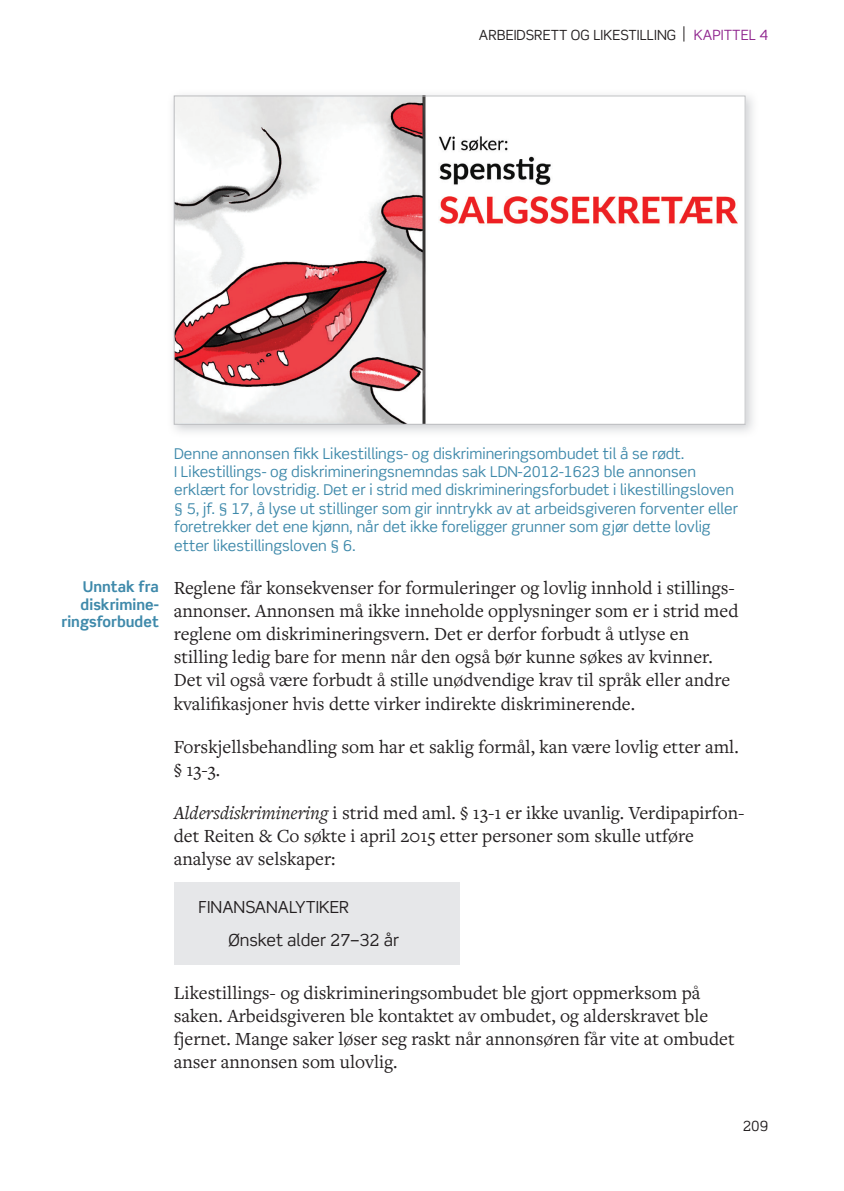
<style>
.page{position:relative;width:844px;height:1191px;background:#fff}
.page>*{position:absolute;margin:0;border:0;box-sizing:border-box;transform-origin:0 0}
.t1{font:19.25px/23.1px "Freight Text Pro";color:#231f20}
.t2{font:16.62px/33.1px "Scene Std";color:#231f20}
.t3{font:14.88px/18.4px "Scene Std";color:#3e89aa}
.t4{font:700 14.88px/17.5px "Scene Std";color:#3e89aa;text-align:right}
.t5{font:14px "Scene Std";color:#231f20}
.s1{font-size:14.17px;color:#90268f}
.s2{font-style:italic}
</style>
<div class="page">
<svg style="left:683px;top:26px;width:1px;height:16px"></svg>
<div style="left:174px;top:882px;width:285px;height:83px;background:#e6e7e9"></div>
<img style="left:173px;top:95px;width:580px;height:337px">
<img style="left:176px;top:97px;width:567px;height:326px">
<p class="t5" style="left:479px;top:26px;width:290px">ARBEIDSRETT OG LIKESTILLING <span class="s1">KAPITTEL 4</span></p>
<p class="t4" style="left:61px;top:578px;width:99px">Unntak fra diskrimine&shy;ringsforbudet</p>
<p class="t3" style="left:174px;top:444px;width:565px">Denne annonsen fikk Likestillings- og diskrimineringsombudet til å se rødt.<br>I Likestillings- og diskrimineringsnemndas sak LDN-2012-1623 ble annonsen erklært for lovstridig. Det er i strid med diskrimineringsforbudet i likestillingsloven § 5, jf. § 17, å lyse ut stillinger som gir inntrykk av at arbeidsgiveren forventer eller foretrekker det ene kjønn, når det ikke foreligger grunner som gjør dette lovlig etter likestillingsloven § 6.</p>
<p class="t1" style="left:174px;top:575px;width:566px">Reglene får konsekvenser for formuleringer og lovlig innhold i stillings&shy;annonser. Annonsen må ikke inneholde opplysninger som er i strid med reglene om diskrimineringsvern. Det er derfor forbudt å utlyse en stilling ledig bare for menn når den også bør kunne søkes av kvinner.<br>Det vil også være forbudt å stille unødvendige krav til språk eller andre kvalifikasjoner hvis dette virker indirekte diskriminerende.</p>
<p class="t1" style="left:174px;top:734px;width:566px">Forskjellsbehandling som har et saklig formål, kan være lovlig etter aml. § 13-3.</p>
<p class="t1" style="left:174px;top:800px;width:572px"><span class="s2">Aldersdiskriminering</span> i strid med aml. § 13-1 er ikke uvanlig. Verdipapirfon&shy;det Reiten &amp; Co søkte i april 2015 etter personer som skulle utføre analyse av selskaper:</p>
<p class="t2" style="left:228px;top:890px;width:172px;text-indent:-30px">FINANSANALYTIKER<br>Ønsket alder 27–32 år</p>
<p class="t1" style="left:174px;top:980px;width:562px">Likestillings- og diskrimineringsombudet ble gjort oppmerksom på saken. Arbeidsgiveren ble kontaktet av ombudet, og alderskravet ble fjernet. Mange saker løser seg raskt når annonsøren får vite at ombudet anser annonsen som ulovlig.</p>
<p class="t5" style="left:742px;top:1117px;width:27px">209</p>
</div>
